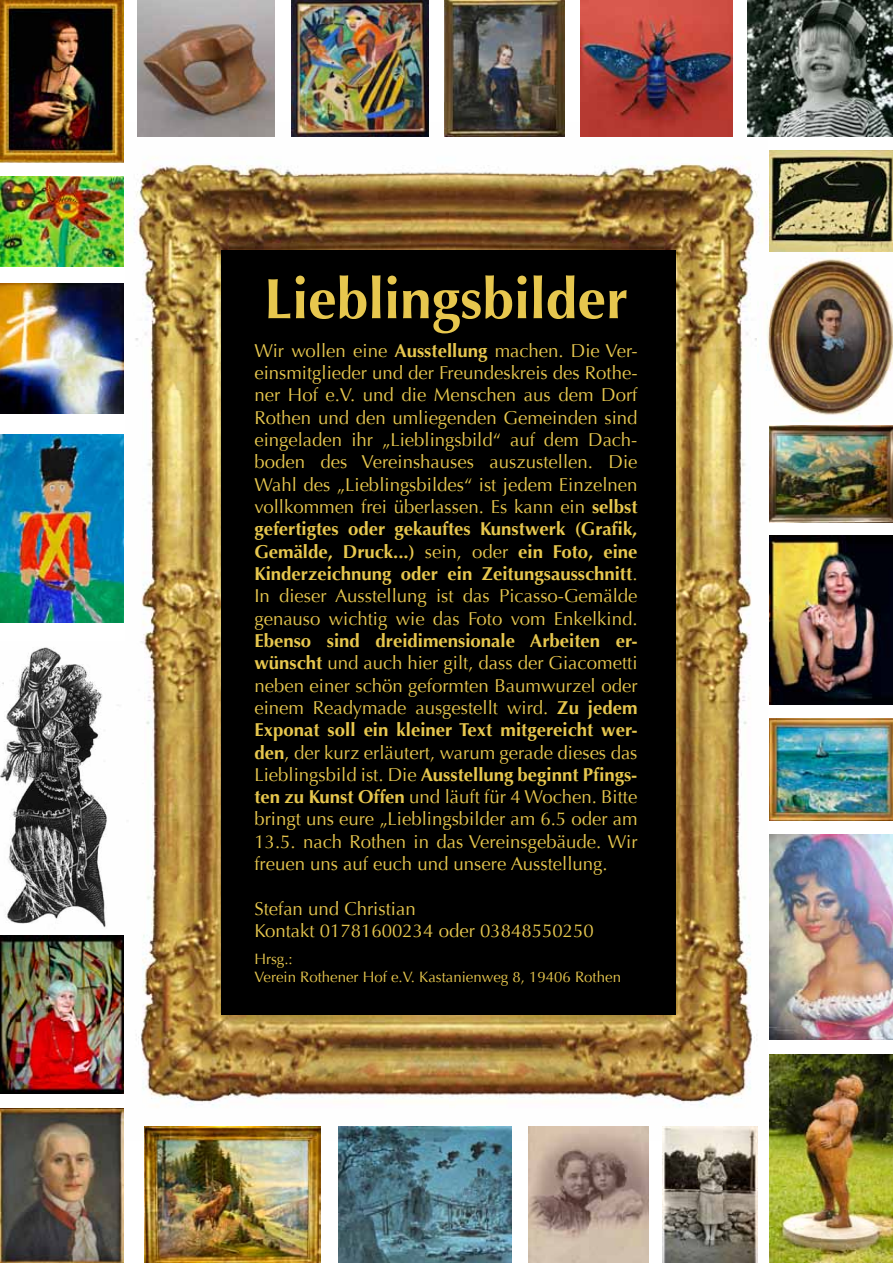
<style>
.page{position:relative;width:893px;height:1263px;background:#fff}
.page>*{position:absolute;margin:0;border:0;box-sizing:border-box;transform-origin:0 0}
.t1{font:700 57px "Optima";color:#e7c74e}
.t2{font:18.6px/22.4px "Optima";color:#e7c74e;text-align:justify}
.t3{font:15px/18px "Optima";color:#e7c74e}
.s1{font-weight:700}
</style>
<div class="page">
<img style="left:130px;top:122px;width:637px;height:1019px">
<div style="left:221px;top:250px;width:454px;height:764px;background:#000"></div>
<img style="left:0;top:935px;width:123px;height:158px">
<img style="left:0;top:1108px;width:123px;height:155px">
<img style="left:581px;top:0;width:151px;height:136px">
<img style="left:663px;top:1127px;width:95px;height:136px">
<img style="left:0;top:0;width:123px;height:163px">
<img style="left:0;top:176px;width:123px;height:91px">
<img style="left:758px;top:250px;width:135px;height:171px">
<img style="left:770px;top:150px;width:123px;height:102px">
<img style="left:747px;top:0;width:146px;height:136px">
<img style="left:0;top:283px;width:123px;height:131px">
<img style="left:137px;top:0;width:138px;height:136px">
<img style="left:770px;top:1054px;width:123px;height:209px">
<img style="left:291px;top:0;width:138px;height:136px">
<img style="left:770px;top:719px;width:123px;height:102px">
<img style="left:444px;top:0;width:120px;height:136px">
<img style="left:770px;top:536px;width:123px;height:168px">
<img style="left:0;top:641px;width:144px;height:290px">
<img style="left:0;top:435px;width:123px;height:187px">
<img style="left:339px;top:1127px;width:172px;height:136px">
<img style="left:770px;top:834px;width:123px;height:205px">
<img style="left:145px;top:1127px;width:176px;height:136px">
<img style="left:770px;top:425px;width:123px;height:98px">
<img style="left:528px;top:1127px;width:120px;height:136px">
<h1 class="t1" style="left:264px;top:266px;width:366px">Lieblingsbilder</h1>
<p class="t2" style="left:254px;top:339px;width:385px">Wir wollen eine <span class="s1">Ausstellung</span> machen. Die Ver&shy;einsmitglieder und der Freundeskreis des Rothe&shy;ner Hof e.V. und die Menschen aus dem Dorf Rothen und den umliegenden Gemeinden sind eingeladen ihr „Lieblingsbild“ auf dem Dach&shy;boden des Vereinshauses auszustellen. Die Wahl des „Lieblingsbildes“ ist jedem Einzelnen vollkommen frei überlassen. Es kann ein <span class="s1">selbst gefertigtes oder gekauftes Kunstwerk (Grafik, Gemälde, Druck...)</span> sein, oder <span class="s1">ein Foto, eine Kinderzeichnung oder ein Zeitungsausschnitt</span>.<br>In dieser Ausstellung ist das Picasso-Gemälde genauso wichtig wie das Foto vom Enkelkind.</p>
<p class="t2" style="left:254px;top:630px;width:385px"><span class="s1">Ebenso sind dreidimensionale Arbeiten er&shy;wünscht</span> und auch hier gilt, dass der Giacometti neben einer schön geformten Baumwurzel oder einem Readymade ausgestellt wird. <span class="s1">Zu jedem Exponat soll ein kleiner Text mitgereicht wer&shy;den</span>, der kurz erläutert, warum gerade dieses das Lieblingsbild ist. Die <span class="s1">Ausstellung beginnt Pfings&shy;ten zu Kunst Offen</span> und läuft für 4 Wochen. Bitte bringt uns eure „Lieblingsbilder am 6.5 oder am 13.5. nach Rothen in das Vereinsgebäude. Wir freuen uns auf euch und unsere Ausstellung.</p>
<p class="t2" style="left:254px;top:897px;width:341px">Stefan und Christian<br>Kontakt 01781600234 oder 03848550250</p>
<p class="t3" style="left:254px;top:950px;width:368px">Hrsg.:<br>Verein Rothener Hof e.V. Kastanienweg 8, 19406 Rothen</p>
</div>
